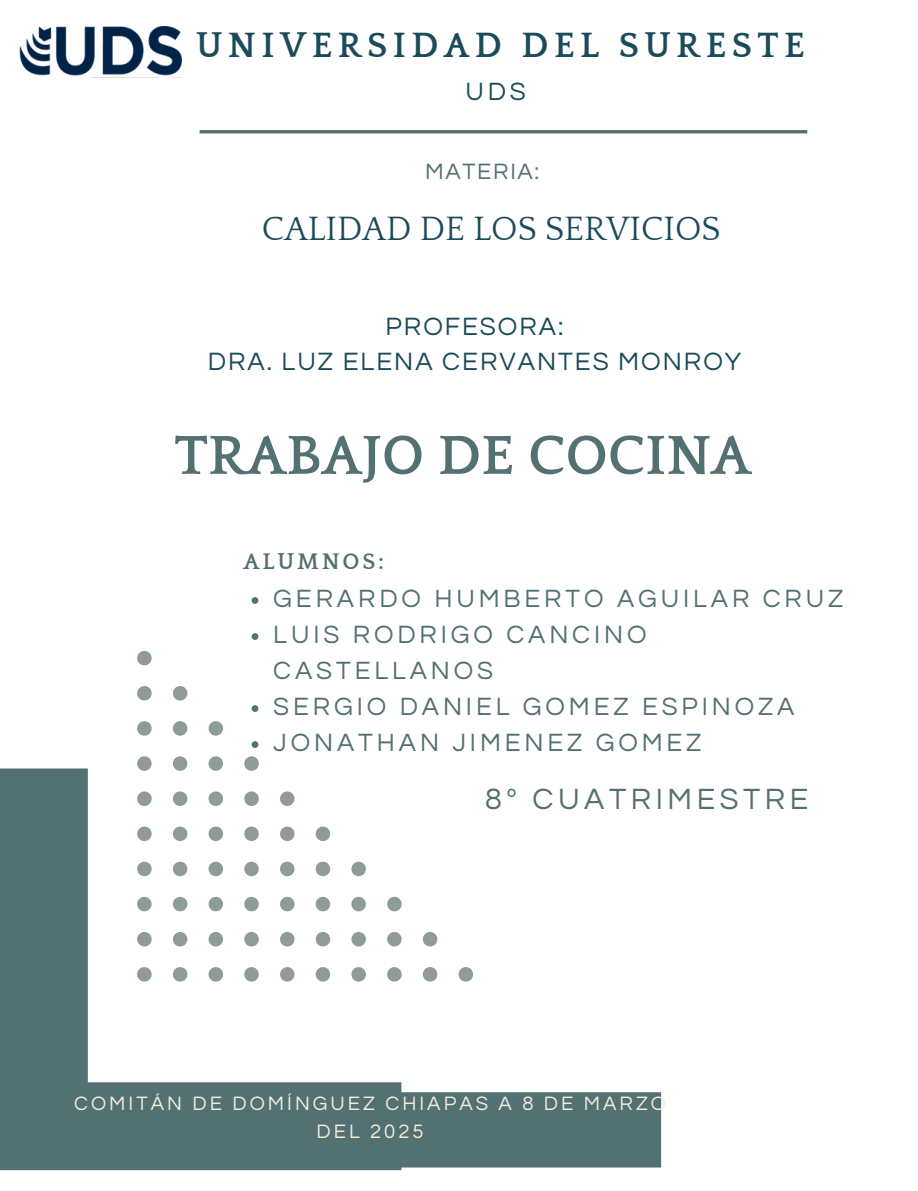
<style>
.page{position:relative;width:918px;height:1191px;background:#fff}
.page>*{position:absolute;margin:0;border:0;box-sizing:border-box;transform-origin:0 0}
.t1{font:700 57.45px "Quattrocento";color:#537072}
.t2{font:700 36.15px "Quattrocento";letter-spacing:.15em;color:#1b4b5a}
.t3{font:34.65px "Quattrocento";color:#1b4b5a}
.t4{font:30.45px "Questrial";letter-spacing:.15em;color:#537072}
.t5{font:26.1px/35.5px "Questrial";letter-spacing:.075em;color:#1b4b5a;text-align:center}
.t6{font:25.95px/36px "Questrial";letter-spacing:.15em;color:#537072}
.t7{font:25.95px "Questrial";color:#1b4b5a}
.t8{font:23.1px "Questrial";letter-spacing:.075em;color:#537072}
.t9{font:700 23.1px "Quattrocento";letter-spacing:.12em;color:#537072}
.t10{font:20.25px/28.2px "Questrial";letter-spacing:.15em;color:#f4ebdb;text-align:center}
</style>
<div class="page">
<hr style="left:200px;top:130px;width:607px;height:3px;background:#537072">
<svg style="left:0;top:768px;width:401px;height:401px"></svg>
<svg style="left:137px;top:651px;width:15px;height:14px"></svg>
<svg style="left:137px;top:686px;width:15px;height:14px"></svg>
<svg style="left:173px;top:686px;width:14px;height:14px"></svg>
<svg style="left:137px;top:721px;width:15px;height:14px"></svg>
<svg style="left:173px;top:721px;width:14px;height:14px"></svg>
<svg style="left:209px;top:721px;width:14px;height:14px"></svg>
<svg style="left:137px;top:756px;width:15px;height:14px"></svg>
<svg style="left:173px;top:756px;width:14px;height:14px"></svg>
<svg style="left:209px;top:756px;width:14px;height:14px"></svg>
<svg style="left:244px;top:756px;width:15px;height:14px"></svg>
<svg style="left:137px;top:791px;width:15px;height:14px"></svg>
<svg style="left:173px;top:791px;width:14px;height:14px"></svg>
<svg style="left:209px;top:791px;width:14px;height:14px"></svg>
<svg style="left:244px;top:791px;width:15px;height:14px"></svg>
<svg style="left:280px;top:791px;width:15px;height:14px"></svg>
<svg style="left:137px;top:826px;width:15px;height:15px"></svg>
<svg style="left:173px;top:826px;width:14px;height:15px"></svg>
<svg style="left:209px;top:826px;width:14px;height:15px"></svg>
<svg style="left:244px;top:826px;width:15px;height:15px"></svg>
<svg style="left:280px;top:826px;width:15px;height:15px"></svg>
<svg style="left:316px;top:826px;width:14px;height:15px"></svg>
<svg style="left:137px;top:861px;width:15px;height:15px"></svg>
<svg style="left:173px;top:861px;width:14px;height:15px"></svg>
<svg style="left:209px;top:861px;width:14px;height:15px"></svg>
<svg style="left:244px;top:861px;width:15px;height:15px"></svg>
<svg style="left:280px;top:861px;width:15px;height:15px"></svg>
<svg style="left:316px;top:861px;width:14px;height:15px"></svg>
<svg style="left:351px;top:861px;width:15px;height:15px"></svg>
<svg style="left:137px;top:896px;width:15px;height:15px"></svg>
<svg style="left:173px;top:896px;width:14px;height:15px"></svg>
<svg style="left:209px;top:896px;width:14px;height:15px"></svg>
<svg style="left:244px;top:896px;width:15px;height:15px"></svg>
<svg style="left:280px;top:896px;width:15px;height:15px"></svg>
<svg style="left:316px;top:896px;width:14px;height:15px"></svg>
<svg style="left:351px;top:896px;width:15px;height:15px"></svg>
<svg style="left:387px;top:896px;width:15px;height:15px"></svg>
<svg style="left:137px;top:931px;width:15px;height:15px"></svg>
<svg style="left:173px;top:931px;width:14px;height:15px"></svg>
<svg style="left:209px;top:931px;width:14px;height:15px"></svg>
<svg style="left:244px;top:931px;width:15px;height:15px"></svg>
<svg style="left:280px;top:931px;width:15px;height:15px"></svg>
<svg style="left:316px;top:931px;width:14px;height:15px"></svg>
<svg style="left:351px;top:931px;width:15px;height:15px"></svg>
<svg style="left:387px;top:931px;width:15px;height:15px"></svg>
<svg style="left:423px;top:932px;width:14px;height:14px"></svg>
<svg style="left:137px;top:967px;width:15px;height:14px"></svg>
<svg style="left:173px;top:967px;width:14px;height:14px"></svg>
<svg style="left:209px;top:967px;width:14px;height:14px"></svg>
<svg style="left:244px;top:967px;width:15px;height:14px"></svg>
<svg style="left:280px;top:967px;width:15px;height:14px"></svg>
<svg style="left:316px;top:967px;width:14px;height:14px"></svg>
<svg style="left:351px;top:967px;width:15px;height:14px"></svg>
<svg style="left:387px;top:967px;width:15px;height:14px"></svg>
<svg style="left:423px;top:967px;width:14px;height:14px"></svg>
<svg style="left:459px;top:967px;width:14px;height:14px"></svg>
<div style="left:317px;top:1091px;width:344px;height:76px;background:#537072"></div>
<img style="left:19px;top:27px;width:163px;height:51px">
<svg style="left:252px;top:597px;width:6px;height:7px"></svg>
<svg style="left:252px;top:633px;width:6px;height:7px"></svg>
<svg style="left:252px;top:705px;width:6px;height:7px"></svg>
<svg style="left:252px;top:741px;width:6px;height:7px"></svg>
<h2 class="t2" style="left:196px;top:27px;width:610px">UNIVERSIDAD DEL SURESTE</h2>
<p class="t7" style="left:465px;top:79px;width:62px">UDS</p>
<p class="t8" style="left:425px;top:160px;width:116px">MATERIA:</p>
<p class="t3" style="left:262px;top:211px;width:460px">CALIDAD DE LOS SERVICIOS</p>
<p class="t5" style="left:208px;top:309px;width:535px">PROFESORA:<br>DRA. LUZ ELENA CERVANTES MONROY</p>
<h5 class="t1" style="left:174px;top:425px;width:579px">TRABAJO DE COCINA</h5>
<p class="t9" style="left:244px;top:549px;width:142px">ALUMNOS:</p>
<h3 class="t6" style="left:273px;top:581px;width:572px">GERARDO HUMBERTO AGUILAR CRUZ</h3>
<h5 class="t6" style="left:273px;top:617px;width:375px">LUIS RODRIGO CANCINO<br>CASTELLANOS</h5>
<h1 class="t6" style="left:273px;top:689px;width:523px">SERGIO DANIEL GOMEZ ESPINOZA</h1>
<p class="t6" style="left:273px;top:725px;width:430px">JONATHAN JIMENEZ GOMEZ</p>
<p class="t4" style="left:485px;top:784px;width:325px">8º CUATRIMESTRE</p>
<p class="t10" style="left:74px;top:1089px;width:593px">COMITÁN DE DOMÍNGUEZ CHIAPAS A 8 DE MARZO<br>DEL 2025</p>
</div>
